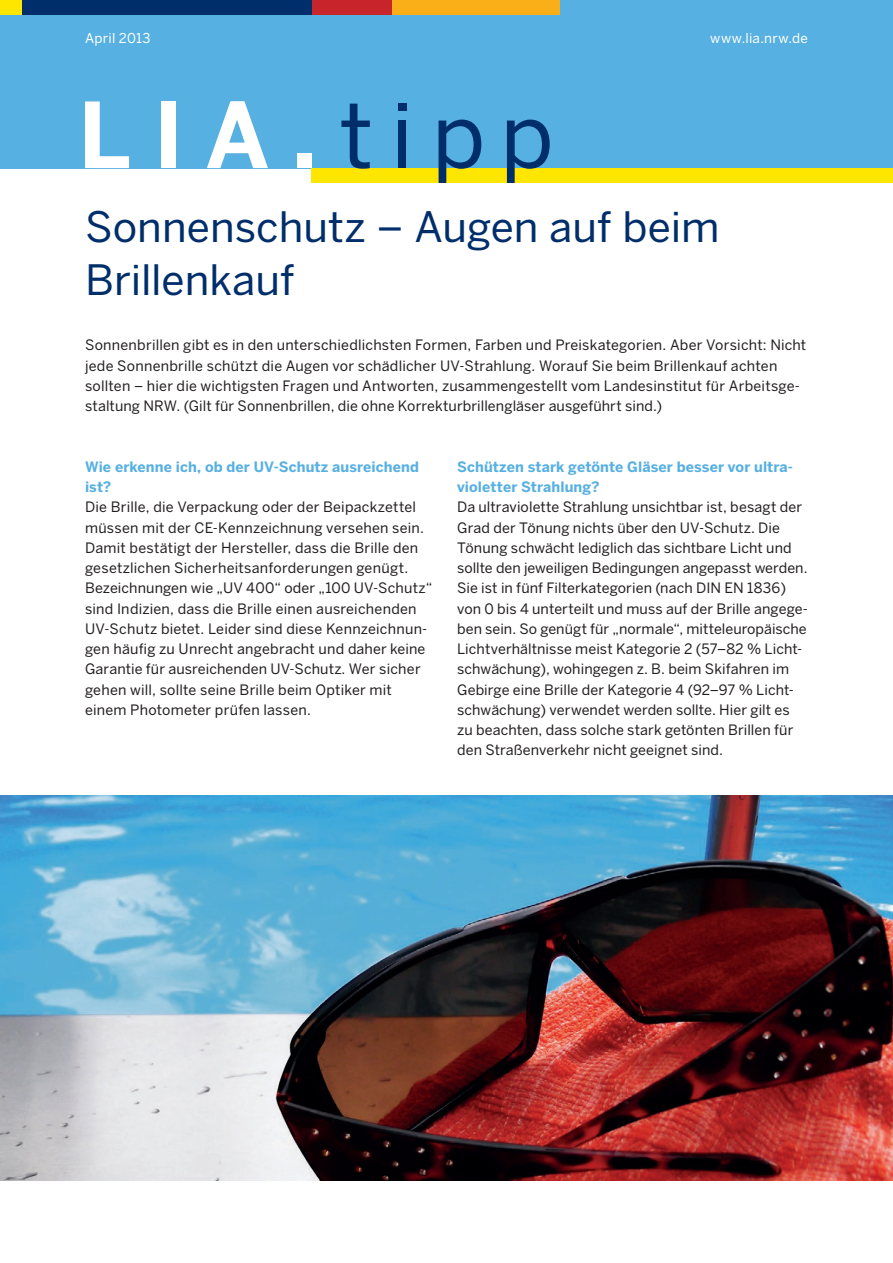
<style>
.page{position:relative;width:893px;height:1263px;background:#fff}
.page>*{position:absolute;margin:0;border:0;box-sizing:border-box;transform-origin:0 0}
.t1{font:41.55px/52.5px "Benton Sans";color:#002e6b}
.t2{font:14.25px/20.2px "Benton Sans";letter-spacing:.01em;color:#231f20}
.t3{font:700 14.25px/20.2px "Benton Sans";letter-spacing:.01em;color:#57b0e2}
.t4{font:13.5px "Benton Sans";letter-spacing:.02em;color:#fff}
</style>
<div class="page">
<img style="left:0;top:796px;width:893px;height:385px">
<div style="left:0;top:0;width:893px;height:168px;background:#57b0e2"></div>
<div style="left:21px;top:0;width:291px;height:15px;background:#002e6b"></div>
<div style="left:391px;top:0;width:169px;height:15px;background:#faaf18"></div>
<div style="left:312px;top:0;width:79px;height:15px;background:#c8242b"></div>
<div style="left:0;top:0;width:21px;height:15px;background:#ffe601"></div>
<div style="left:312px;top:168px;width:581px;height:15px;background:#ffe601"></div>
<svg style="left:85px;top:101px;width:44px;height:67px"></svg>
<div style="left:161px;top:101px;width:14px;height:67px;background:#fff"></div>
<svg style="left:207px;top:101px;width:61px;height:67px"></svg>
<div style="left:297px;top:153px;width:15px;height:15px;background:#fff"></div>
<svg style="left:341px;top:104px;width:29px;height:65px"></svg>
<div style="left:398px;top:103px;width:8px;height:7px;background:#002e6b"></div>
<div style="left:398px;top:121px;width:8px;height:47px;background:#002e6b"></div>
<svg style="left:439px;top:120px;width:42px;height:63px"></svg>
<svg style="left:507px;top:120px;width:43px;height:63px"></svg>
<p class="t4" style="left:85px;top:30px;width:67px">April 2013</p>
<p class="t4" style="left:710px;top:30px;width:99px">www.lia.nrw.de</p>
<h1 class="t1" style="left:85px;top:200px;width:636px">Sonnenschutz – Augen auf beim<br>Brillenkauf</h1>
<p class="t2" style="left:85px;top:335px;width:723px">Sonnenbrillen gibt es in den unterschiedlichsten Formen, Farben und Preiskategorien. Aber Vorsicht: Nicht jede Sonnenbrille schützt die Augen vor schädlicher UV-Strahlung. Worauf Sie beim Brillenkauf achten sollten – hier die wichtigsten Fragen und Antworten, zusammengestellt vom Landesinstitut für Arbeitsge&shy;staltung NRW. (Gilt für Sonnenbrillen, die ohne Korrekturbrillengläser ausgeführt sind.)</p>
<p class="t3" style="left:85px;top:456px;width:336px">Wie erkenne ich, ob der UV-Schutz ausreichend ist?</p>
<p class="t2" style="left:85px;top:497px;width:349px">Die Brille, die Verpackung oder der Beipackzettel müssen mit der CE-Kennzeichnung versehen sein.<br>Damit bestätigt der Hersteller, dass die Brille den gesetzlichen Sicherheitsanforderungen genügt.<br>Bezeichnungen wie „UV 400“ oder „100 UV-Schutz“ sind Indizien, dass die Brille einen ausreichenden UV-Schutz bietet. Leider sind diese Kennzeichnun&shy;gen häufig zu Unrecht angebracht und daher keine Garantie für ausreichenden UV-Schutz. Wer sicher gehen will, sollte seine Brille beim Optiker mit einem Photometer prüfen lassen.</p>
<p class="t3" style="left:457px;top:456px;width:337px">Schützen stark getönte Gläser besser vor ultra&shy;violetter Strahlung?</p>
<p class="t2" style="left:457px;top:497px;width:352px">Da ultraviolette Strahlung unsichtbar ist, besagt der Grad der Tönung nichts über den UV-Schutz. Die Tönung schwächt lediglich das sichtbare Licht und sollte den jeweiligen Bedingungen angepasst werden.<br>Sie ist in fünf Filterkategorien (nach DIN EN 1836) von 0 bis 4 unterteilt und muss auf der Brille angege&shy;ben sein. So genügt für „normale“, mitteleuropäische Lichtverhältnisse meist Kategorie 2 (57–82 % Licht&shy;schwächung), wohingegen z. B. beim Skifahren im Gebirge eine Brille der Kategorie 4 (92–97 % Licht&shy;schwächung) verwendet werden sollte. Hier gilt es zu beachten, dass solche stark getönten Brillen für den Straßenverkehr nicht geeignet sind.</p>
</div>
